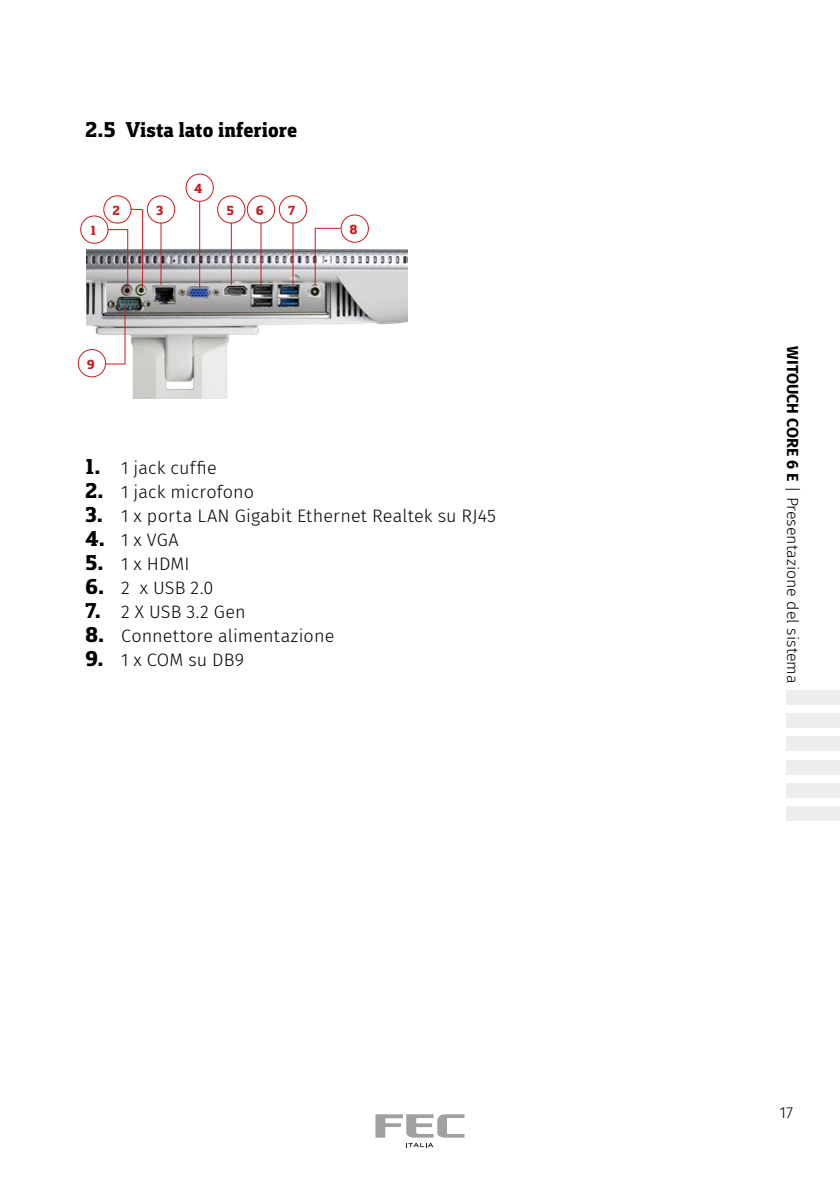
<style>
.page{position:relative;width:840px;height:1191px;background:#fff}
.page>*{position:absolute;margin:0;border:0;box-sizing:border-box;transform-origin:0 0}
.t1{font:800 22px "Foral Pro";color:#000}
.t2{font:300 18px "Fira Sans";letter-spacing:.005em;color:#000}
.t3{font:300 16px "Fira Sans";color:#000}
.t4{font:800 13.6px "Foral Pro";color:#cd191c}
.s1{font-family:"Foral Pro";font-weight:800;font-size:22px}
.s2{font-weight:700}
</style>
<div class="page">
<svg style="left:375px;top:1114px;width:89px;height:23px"></svg>
<svg style="left:406px;top:1143px;width:27px;height:4px"></svg>
<div style="left:785px;top:690px;width:54px;height:14px;background:#ededed"></div>
<div style="left:785px;top:713px;width:54px;height:15px;background:#ededed"></div>
<div style="left:785px;top:737px;width:54px;height:14px;background:#ededed"></div>
<div style="left:785px;top:760px;width:54px;height:14px;background:#ededed"></div>
<div style="left:785px;top:783px;width:54px;height:14px;background:#ededed"></div>
<div style="left:785px;top:806px;width:54px;height:14px;background:#ededed"></div>
<img style="left:86px;top:209px;width:321px;height:189px">
<div style="left:80px;top:215px;width:28px;height:29px;border:1px solid #cd191c;border-radius:50%"></div>
<div style="left:103px;top:195px;width:28px;height:29px;border:1px solid #cd191c;border-radius:50%"></div>
<div style="left:147px;top:195px;width:28px;height:29px;border:1px solid #cd191c;border-radius:50%"></div>
<div style="left:217px;top:195px;width:28px;height:29px;border:1px solid #cd191c;border-radius:50%"></div>
<div style="left:247px;top:195px;width:28px;height:29px;border:1px solid #cd191c;border-radius:50%"></div>
<div style="left:279px;top:195px;width:28px;height:29px;border:1px solid #cd191c;border-radius:50%"></div>
<div style="left:340px;top:214px;width:28px;height:29px;border:1px solid #cd191c;border-radius:50%"></div>
<div style="left:78px;top:349px;width:28px;height:28px;border:1px solid #cd191c;border-radius:50%"></div>
<div style="left:185px;top:173px;width:29px;height:29px;border:1px solid #cd191c;border-radius:50%"></div>
<svg style="left:106px;top:208px;width:37px;height:81px"></svg>
<hr style="left:160px;top:223px;width:1px;height:62px;background:#cd191c">
<hr style="left:231px;top:223px;width:1px;height:62px;background:#cd191c">
<hr style="left:260px;top:223px;width:1px;height:62px;background:#cd191c">
<hr style="left:292px;top:223px;width:1px;height:62px;background:#cd191c">
<svg style="left:314px;top:227px;width:27px;height:59px"></svg>
<hr style="left:199px;top:202px;width:1px;height:86px;background:#cd191c">
<svg style="left:104px;top:304px;width:22px;height:61px"></svg>
<p class="t1" style="left:85px;top:116px;width:213px">2.5 Vista lato inferiore</p>
<p class="t4" style="left:194px;top:180px;width:10px">4</p>
<p class="t4" style="left:90px;top:222px;width:7px">1</p>
<p class="t4" style="left:112px;top:202px;width:9px">2</p>
<p class="t4" style="left:156px;top:202px;width:9px">3</p>
<p class="t4" style="left:226px;top:202px;width:9px">5</p>
<p class="t4" style="left:256px;top:202px;width:10px">6</p>
<p class="t4" style="left:288px;top:202px;width:9px">7</p>
<p class="t4" style="left:87px;top:356px;width:10px">9</p>
<p class="t4" style="left:349px;top:221px;width:10px">8</p>
<p class="t2" style="left:85px;top:454px;width:133px"><span class="s1">1.</span> 1 jack cuffie</p>
<p class="t2" style="left:85px;top:478px;width:170px"><span class="s1">2.</span> 1 jack microfono</p>
<p class="t2" style="left:85px;top:502px;width:412px"><span class="s1">3.</span> 1 x porta LAN Gigabit Ethernet Realtek su RJ45</p>
<p class="t2" style="left:85px;top:526px;width:95px"><span class="s1">4.</span> 1 x VGA</p>
<p class="t2" style="left:85px;top:550px;width:106px"><span class="s1">5.</span> 1 x HDMI</p>
<p class="t2" style="left:85px;top:574px;width:130px"><span class="s1">6.</span> 2 x USB 2.0</p>
<p class="t2" style="left:85px;top:598px;width:162px"><span class="s1">7.</span> 2 X USB 3.2 Gen</p>
<p class="t2" style="left:85px;top:622px;width:250px"><span class="s1">8.</span> Connettore alimentazione</p>
<p class="t2" style="left:85px;top:646px;width:160px"><span class="s1">9.</span> 1 x COM su DB9</p>
<p class="t3" style="left:803px;top:346px;width:339px;rotate:90deg"><span class="s2">WITOUCH CORE 6 E</span> | Presentazione del sistema</p>
<p class="t3" style="left:779px;top:1101px;width:15px">17</p>
</div>
